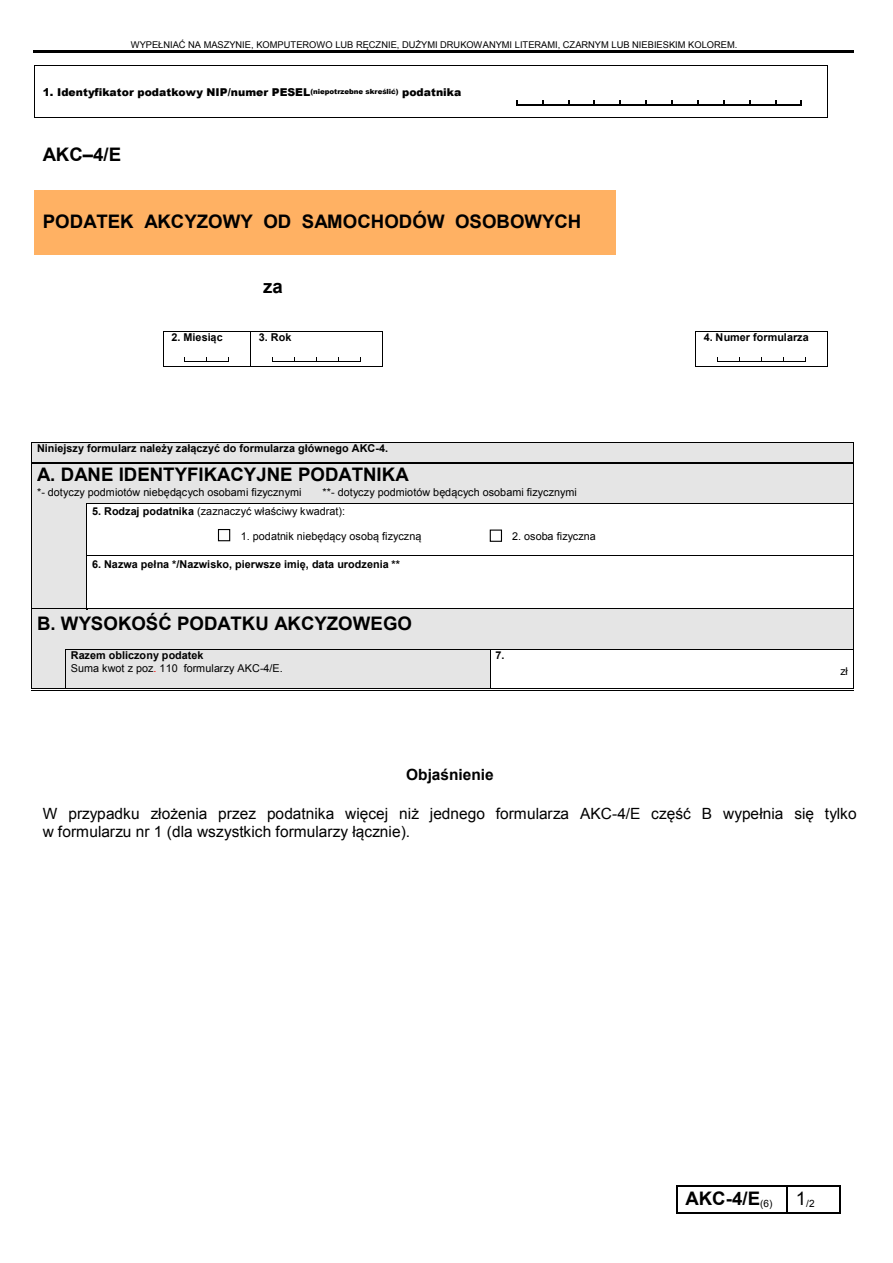
<style>
.page{position:relative;width:893px;height:1263px;background:#fff}
.page>*{position:absolute;margin:0;border:0;box-sizing:border-box;transform-origin:0 0}
.t1{font:700 18.6px "Arial";letter-spacing:.005em;color:#000}
.t2{font:15.45px/17.9px "Arial";color:#000}
.t3{font:700 15.45px "Arial";color:#000}
.t4{font:10.8px/12.6px "Arial";color:#000}
.t5{font:700 10.8px "Arial";color:#000}
.t6{font:900 10.8px "Arial";letter-spacing:.005em;color:#000}
.t7{font:9.3px "Arial";color:#000}
.s1{font-weight:700}
.s2{color:#f00}
.s3{font-weight:400}
</style>
<div class="page">
<hr style="left:33px;top:50px;width:89px;height:2px;background:#000">
<hr style="left:124px;top:50px;width:729px;height:2px;background:#000">
<hr style="left:678px;top:1186px;width:109px;height:1px;background:#000">
<hr style="left:788px;top:1186px;width:51px;height:1px;background:#000">
<hr style="left:676px;top:1187px;width:2px;height:25px;background:#000">
<hr style="left:678px;top:1212px;width:109px;height:2px;background:#000">
<svg style="left:787px;top:1186px;width:1px;height:28px"></svg>
<hr style="left:788px;top:1212px;width:51px;height:2px;background:#000">
<hr style="left:839px;top:1187px;width:2px;height:25px;background:#000">
<hr style="left:35px;top:65px;width:456px;height:1px;background:#000">
<svg style="left:34px;top:65px;width:1px;height:53px"></svg>
<hr style="left:35px;top:118px;width:456px;height:1px;background:#000">
<svg style="left:491px;top:65px;width:337px;height:53px"></svg>
<div style="left:34px;top:190px;width:582px;height:64px;background:#ffb163"></div>
<hr style="left:163px;top:331px;width:87px;height:1px;background:#000">
<hr style="left:251px;top:331px;width:131px;height:1px;background:#000">
<hr style="left:695px;top:331px;width:132px;height:1px;background:#000">
<svg style="left:185px;top:357px;width:44px;height:5px"></svg>
<svg style="left:272px;top:357px;width:89px;height:5px"></svg>
<svg style="left:717px;top:357px;width:89px;height:5px"></svg>
<svg style="left:163px;top:332px;width:1px;height:34px"></svg>
<hr style="left:163px;top:366px;width:87px;height:1px;background:#000">
<svg style="left:250px;top:331px;width:1px;height:36px"></svg>
<hr style="left:251px;top:366px;width:131px;height:1px;background:#000">
<svg style="left:382px;top:331px;width:1px;height:36px"></svg>
<svg style="left:695px;top:332px;width:1px;height:34px"></svg>
<hr style="left:695px;top:366px;width:132px;height:1px;background:#000">
<svg style="left:827px;top:331px;width:1px;height:36px"></svg>
<div style="left:32px;top:442px;width:821px;height:20px;background:#e5e5e5"></div>
<hr style="left:32px;top:442px;width:821px;height:1px;background:#000">
<div style="left:32px;top:464px;width:821px;height:39px;background:#e5e5e5"></div>
<svg style="left:31px;top:442px;width:1px;height:22px"></svg>
<hr style="left:32px;top:462px;width:821px;height:1px;background:#000">
<hr style="left:32px;top:463px;width:821px;height:1px;background:#000">
<svg style="left:853px;top:442px;width:1px;height:22px"></svg>
<hr style="left:31px;top:464px;width:1px;height:39px;background:#000">
<hr style="left:853px;top:464px;width:1px;height:39px;background:#000">
<div style="left:32px;top:504px;width:54px;height:104px;background:#e5e5e5"></div>
<hr style="left:32px;top:503px;width:54px;height:1px;background:#e5e5e5">
<hr style="left:87px;top:503px;width:766px;height:1px;background:#000">
<hr style="left:31px;top:504px;width:1px;height:51px;background:#000">
<hr style="left:86px;top:504px;width:1px;height:51px;background:#000">
<hr style="left:853px;top:504px;width:1px;height:51px;background:#000">
<hr style="left:87px;top:555px;width:766px;height:1px;background:#000">
<hr style="left:31px;top:556px;width:1px;height:52px;background:#000">
<hr style="left:86px;top:556px;width:1px;height:52px;background:#000">
<hr style="left:853px;top:556px;width:1px;height:52px;background:#000">
<div style="left:32px;top:610px;width:821px;height:39px;background:#e5e5e5"></div>
<hr style="left:32px;top:608px;width:54px;height:1px;background:#000">
<hr style="left:32px;top:609px;width:54px;height:1px;background:#000">
<hr style="left:89px;top:608px;width:764px;height:1px;background:#000">
<hr style="left:89px;top:609px;width:764px;height:1px;background:#000">
<hr style="left:31px;top:610px;width:1px;height:39px;background:#000">
<hr style="left:853px;top:610px;width:1px;height:39px;background:#000">
<div style="left:32px;top:650px;width:33px;height:38px;background:#e5e5e5"></div>
<div style="left:66px;top:650px;width:424px;height:38px;background:#e5e5e5"></div>
<hr style="left:32px;top:649px;width:33px;height:1px;background:#e5e5e5">
<hr style="left:66px;top:649px;width:424px;height:1px;background:#000">
<hr style="left:490px;top:649px;width:363px;height:1px;background:#000">
<hr style="left:31px;top:650px;width:1px;height:38px;background:#000">
<hr style="left:31px;top:690px;width:34px;height:1px;background:#000">
<hr style="left:31px;top:688px;width:34px;height:1px;background:#000">
<hr style="left:65px;top:650px;width:1px;height:38px;background:#000">
<hr style="left:68px;top:690px;width:422px;height:1px;background:#000">
<hr style="left:68px;top:688px;width:422px;height:1px;background:#000">
<hr style="left:490px;top:650px;width:1px;height:38px;background:#000">
<hr style="left:492px;top:690px;width:361px;height:1px;background:#000">
<hr style="left:492px;top:688px;width:361px;height:1px;background:#000">
<hr style="left:853px;top:650px;width:1px;height:38px;background:#000">
<svg style="left:218px;top:529px;width:12px;height:12px"></svg>
<svg style="left:490px;top:529px;width:12px;height:13px"></svg>
<p class="t7" style="left:131px;top:38px;width:608px">WYPEŁNIAĆ NA MASZYNIE, KOMPUTEROWO LUB RĘCZNIE, DUŻYMI DRUKOWANYMI LITERAMI, CZARNYM LUB NIEBIESKIM KOLOREM.</p>
<p class="t6" style="left:43px;top:84px;width:420px">1. Identyfikator podatkowy NIP/numer PESEL<sup>(niepotrzebne</sup> <sup>skreślić)</sup> podatnika</p>
<h1 class="t1" style="left:43px;top:142px;width:80px">AKC–4/E</h1>
<h1 class="t1" style="left:43px;top:210px;width:540px">PODATEK AKCYZOWY OD SAMOCHODÓW OSOBOWYCH</h1>
<h1 class="t1" style="left:263px;top:274px;width:21px">za</h1>
<p class="t5" style="left:172px;top:330px;width:53px">2. Miesiąc</p>
<p class="t5" style="left:259px;top:330px;width:34px">3. Rok</p>
<p class="t5" style="left:704px;top:330px;width:106px">4. Numer formularza</p>
<p class="t5" style="left:37px;top:441px;width:352px">Niniejszy formularz należy załączyć do formularza głównego AKC-4.</p>
<h1 class="t1" style="left:37px;top:462px;width:373px">A. DANE IDENTYFIKACYJNE PODATNIKA</h1>
<p class="t4" style="left:37px;top:486px;width:266px">*- dotyczy podmiotów niebędących osobami fizycznymi</p>
<p class="t4" style="left:323px;top:486px;width:256px">**- dotyczy podmiotów będących osobami fizycznymi</p>
<p class="t4" style="left:92px;top:505px;width:254px"><span class="s1">5. Rodzaj podatnika</span> (zaznaczyć właściwy kwadrat):</p>
<p class="t4" style="left:241px;top:530px;width:182px">1. podatnik niebędący osobą fizyczną</p>
<p class="t4" style="left:512px;top:530px;width:85px">2. osoba fizyczna</p>
<p class="t5" style="left:92px;top:557px;width:309px">6. Nazwa pełna */Nazwisko, pierwsze imię, data urodzenia **</p>
<h1 class="t1" style="left:37px;top:611px;width:376px">B. WYSOKOŚĆ PODATKU AKCYZOWEGO</h1>
<p class="t4" style="left:71px;top:649px;width:213px"><span class="s1">Razem obliczony podatek<br></span>Suma kwot z poz<span class="s2">.</span> 110 formularzy AKC-4/E.</p>
<p class="t5" style="left:495px;top:648px;width:10px">7.</p>
<p class="t4" style="left:840px;top:665px;width:9px">zł</p>
<h2 class="t3" style="left:406px;top:764px;width:89px">Objaśnienie</h2>
<h2 class="t2" style="left:43px;top:805px;width:816px">W przypadku złożenia przez podatnika więcej niż jednego formularza AKC-4/E część B wypełnia się tylko w formularzu nr 1 (dla wszystkich formularzy łącznie).</h2>
<h1 class="t1" style="left:686px;top:1185px;width:130px">AKC-4/E<sub>(6)</sub> <span class="s3">1</span><sub>/2</sub></h1>
</div>
